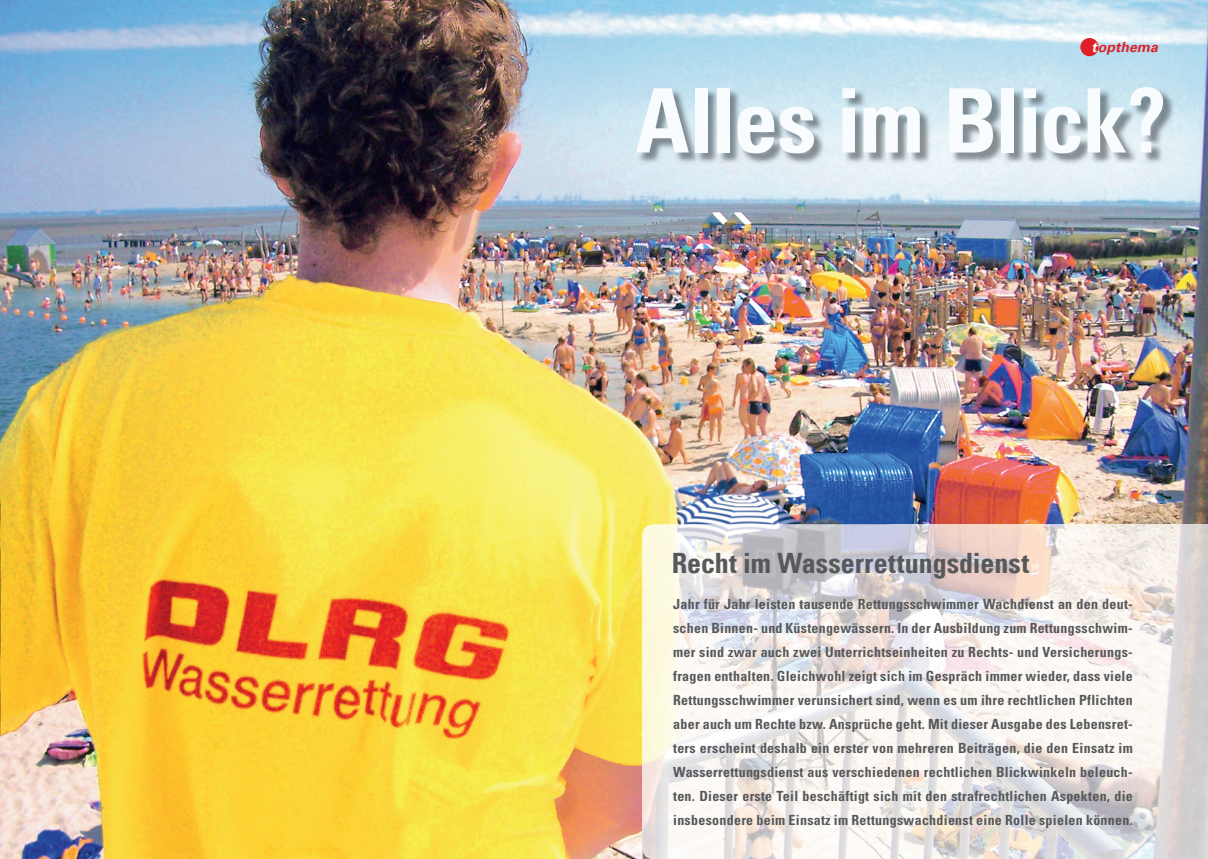
<style>
.page{position:relative;width:1208px;height:859px;background:#fff}
.page>*{position:absolute;margin:0;border:0;box-sizing:border-box;transform-origin:0 0}
.t1{font:89px "Univers Com 67 Bold Cond";letter-spacing:-.025em;color:#f9fcfe}
.t2{font:28px "Univers Com 67 Bold Cond";color:#57585a}
.t3{font:700 condensed 14px/24px "Univers LT Std";letter-spacing:.02em;color:#57585a;text-align:justify}
.t4{font:italic 700 14px "Univers Com 65";color:#df2027}
.t5{font:700 9px "Interstate";letter-spacing:-.005em;color:#231f20}
.t6{font:8.5px "Interstate";color:#231f20}
.t7{font:300 condensed 8px "Interstate";color:#231f20}
.s1{color:#fff}
.s2{font-weight:300;font-stretch:condensed;font-size:8px}
</style>
<div class="page">
<img style="left:0;top:0;width:1208px;height:859px">
<img style="left:642px;top:525px;width:566px;height:334px">
<img style="left:637px;top:87px;width:538px;height:78px">
<div style="left:1080px;top:38px;width:18px;height:18px;background:#df2027;border-radius:50%"></div>
<p class="t4" style="left:1091px;top:38px;width:68px"><span class="s1">t</span>opthema</p>
<h1 class="t1" style="left:635px;top:66px;width:533px">Alles im Blick?</h1>
<h2 class="t2" style="left:672px;top:545px;width:359px">Recht im Wasserrettungsdienst</h2>
<p class="t3" style="left:673px;top:591px;width:461px">Jahr für Jahr leisten tausende Rettungsschwimmer Wachdienst an den deut&shy;schen Binnen- und Küstengewässern. In der Ausbildung zum Rettungsschwim&shy;mer sind zwar auch zwei Unterrichtseinheiten zu Rechts- und Versicherungs&shy;fragen enthalten. Gleichwohl zeigt sich im Gespräch immer wieder, dass viele Rettungsschwimmer verunsichert sind, wenn es um ihre rechtlichen Pflichten aber auch um Rechte bzw. Ansprüche geht. Mit dieser Ausgabe des Lebensret&shy;ters erscheint deshalb ein erster von mehreren Beiträgen, die den Einsatz im Wasserrettungsdienst aus verschiedenen rechtlichen Blickwinkeln beleuch&shy;ten. Dieser erste Teil beschäftigt sich mit den strafrechtlichen Aspekten, die insbesondere beim Einsatz im Rettungswachdienst eine Rolle spielen können.</p>
<p class="t5" style="left:945px;top:817px;width:72px">Lebensretter <span class="s2">2 </span><sup>.</sup></p>
<p class="t7" style="left:1019px;top:817px;width:14px">2014</p>
<p class="t6" style="left:1080px;top:817px;width:7px">11</p>
</div>
